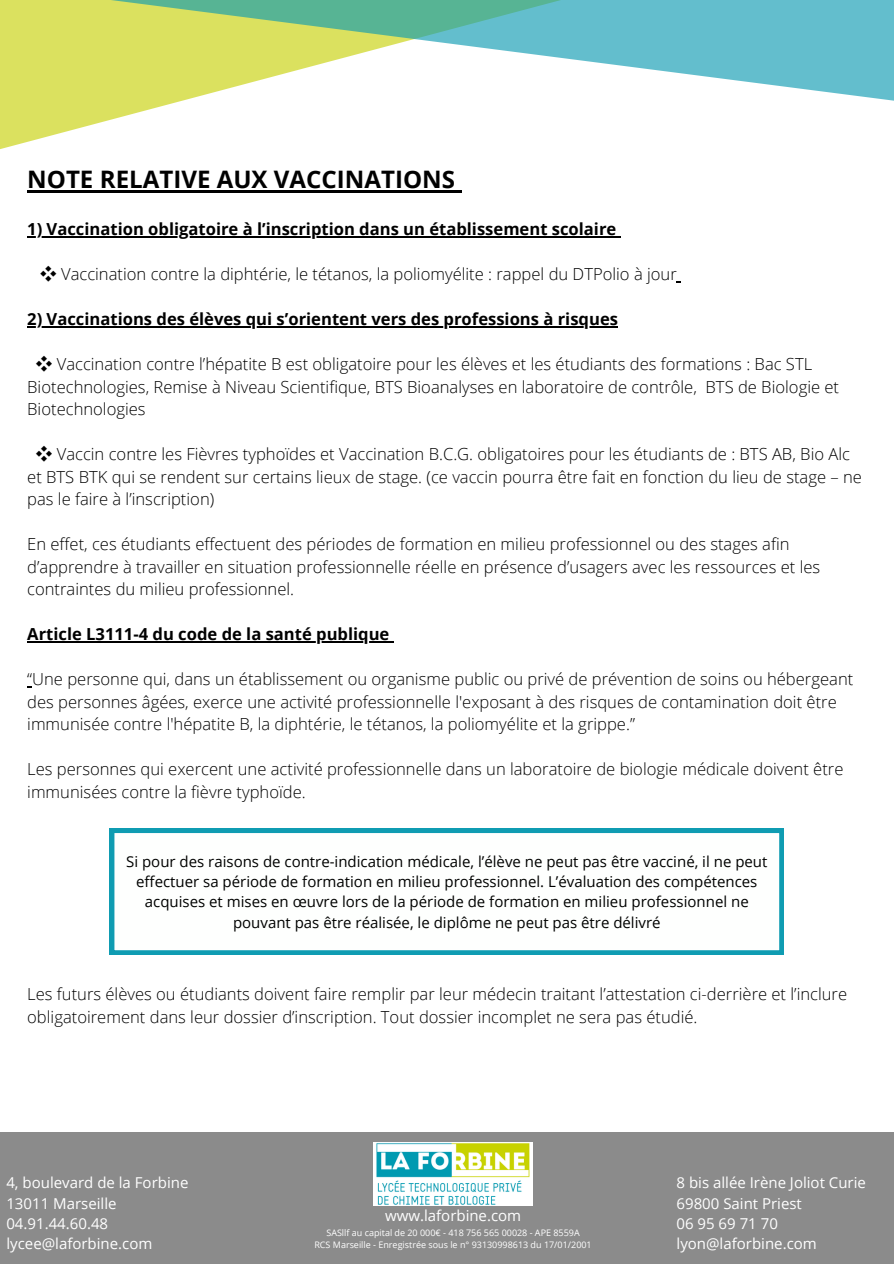
<style>
.page{position:relative;width:894px;height:1264px;background:#fff}
.page>*{position:absolute;margin:0;border:0;box-sizing:border-box;transform-origin:0 0}
.t1{font:700 24.15px "Open Sans";color:#000}
.t2{font:300 16.65px/22.5px "Open Sans";color:#000}
.t3{font:700 16.65px "Open Sans";color:#000}
.t4{font:15px/20.2px "Open Sans";color:#000;text-align:center}
.t5{font:15px/20.2px "Open Sans";color:#fff}
.t6{font:9px "Open Sans";color:#fff}
.s1{font-family:"Noto Sans CJ Ksc";font-weight:400}
</style>
<div class="page">
<svg style="left:0;top:0;width:621px;height:238px"></svg>
<svg style="left:61px;top:0;width:832px;height:138px"></svg>
<div style="left:0;top:1131px;width:893px;height:132px;background:#8b8b8b"></div>
<img style="left:374px;top:1142px;width:158px;height:63px">
<hr style="left:27px;top:190px;width:428px;height:2px;background:#000">
<svg style="left:455px;top:190px;width:6px;height:2px"></svg>
<hr style="left:27px;top:236px;width:589px;height:1px;background:#000">
<hr style="left:27px;top:326px;width:591px;height:1px;background:#000">
<hr style="left:27px;top:641px;width:362px;height:1px;background:#000">
<svg style="left:110px;top:828px;width:673px;height:126px"></svg>
<p class="t1" style="left:27px;top:162px;width:429px">NOTE RELATIVE AUX VACCINATIONS</p>
<p class="t3" style="left:27px;top:217px;width:590px">1) Vaccination obligatoire à l’inscription dans un établissement scolaire</p>
<h1 class="t2" style="left:40px;top:262px;width:638px"><span class="s1">❖</span> Vaccination contre la diphtérie, le tétanos, la poliomyélite : rappel du DTPolio à jour</h1>
<h2 class="t3" style="left:27px;top:307px;width:592px">2) Vaccinations des élèves qui s’orientent vers des professions à risques</h2>
<h3 class="t2" style="left:27px;top:352px;width:813px;text-indent:9px"><span class="s1">❖</span> Vaccination contre l’hépatite B est obligatoire pour les élèves et les étudiants des formations : Bac STL<br>Biotechnologies, Remise à Niveau Scientifique, BTS Bioanalyses en laboratoire de contrôle, BTS de Biologie et<br>Biotechnologies</h3>
<h2 class="t2" style="left:27px;top:442px;width:836px;text-indent:9px"><span class="s1">❖</span> Vaccin contre les Fièvres typhoïdes et Vaccination B.C.G. obligatoires pour les étudiants de : BTS AB, Bio Alc et BTS BTK qui se rendent sur certains lieux de stage. (ce vaccin pourra être fait en fonction du lieu de stage – ne pas le faire à l’inscription)</h2>
<h3 class="t2" style="left:27px;top:532px;width:794px">En effet, ces étudiants effectuent des périodes de formation en milieu professionnel ou des stages afin d’apprendre à travailler en situation professionnelle réelle en présence d’usagers avec les ressources et les contraintes du milieu professionnel.</h3>
<h3 class="t3" style="left:27px;top:622px;width:363px">Article L3111-4 du code de la santé publique</h3>
<h3 class="t2" style="left:27px;top:667px;width:827px">“Une personne qui, dans un établissement ou organisme public ou privé de prévention de soins ou hébergeant des personnes âgées, exerce une activité professionnelle l'exposant à des risques de contamination doit être immunisée contre l'hépatite B, la diphtérie, le tétanos, la poliomyélite et la grippe.”</h3>
<h2 class="t2" style="left:27px;top:757px;width:817px">Les personnes qui exercent une activité professionnelle dans un laboratoire de biologie médicale doivent être immunisées contre la fièvre typhoïde.</h2>
<h3 class="t4" style="left:126px;top:850px;width:642px">Si pour des raisons de contre-indication médicale, l’élève ne peut pas être vacciné, il ne peut effectuer sa période de formation en milieu professionnel. L’évaluation des compétences acquises et mises en œuvre lors de la période de formation en milieu professionnel ne pouvant pas être réalisée, le diplôme ne peut pas être délivré</h3>
<h3 class="t2" style="left:27px;top:982px;width:821px">Les futurs élèves ou étudiants doivent faire remplir par leur médecin traitant l’attestation ci-derrière et l’inclure obligatoirement dans leur dossier d’inscription. Tout dossier incomplet ne sera pas étudié.</h3>
<h3 class="t5" style="left:6px;top:1172px;width:183px">4, boulevard de la Forbine<br>13011 Marseille<br>04.91.44.60.48 lycee@laforbine.com</h3>
<h3 class="t5" style="left:676px;top:1172px;width:191px">8 bis allée Irène Joliot Curie<br>69800 Saint Priest<br>06 95 69 71 70 lyon@laforbine.com</h3>
<p class="t5" style="left:385px;top:1205px;width:138px">www.laforbine.com</p>
<h3 class="t6" style="left:326px;top:1225px;width:255px">SASllf au capital de 20 000€ - 418 756 565 00028 - APE 8559A</h3>
<p class="t6" style="left:314px;top:1237px;width:279px">RCS Marseille - Enregistrée sous le n° 93130998613 du 17/01/2001</p>
</div>
